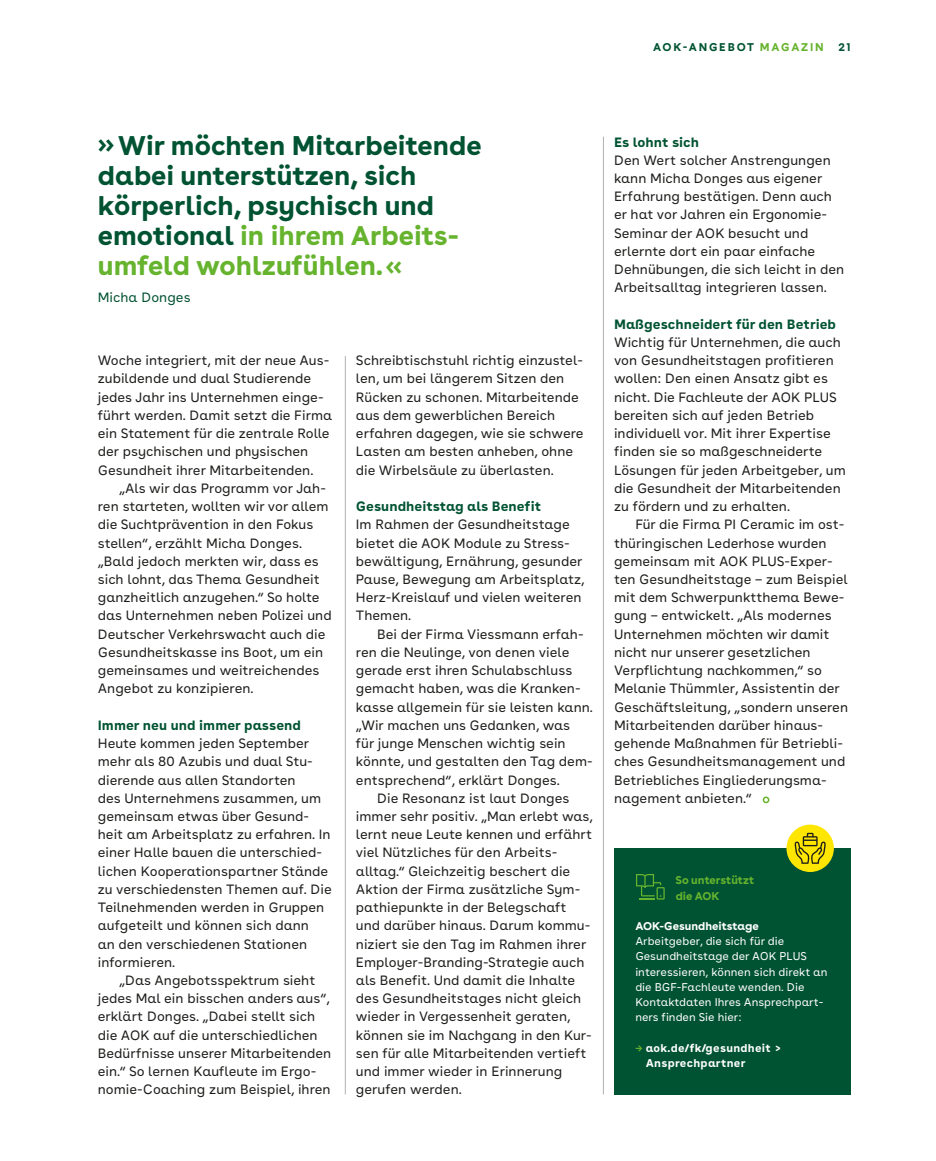
<style>
.page{position:relative;width:936px;height:1161px;background:#fff}
.page>*{position:absolute;margin:0;border:0;box-sizing:border-box;transform-origin:0 0}
.t1{font:700 27px/30px "AOK Buenos Aires";color:#005332}
.t2{font:13.5px/18.3px "AOK Buenos Aires Text";color:#1d1d1b}
.t3{font:700 13.5px "AOK Buenos Aires Text";color:#005332}
.t4{font:13.5px "AOK Buenos Aires Text";color:#005332}
.t5{font:11.25px/15.1px "AOK Buenos Aires Text";color:#fff}
.t6{font:700 11.25px/15.1px "AOK Buenos Aires Text";letter-spacing:.025em;color:#fff}
.t7{font:700 11.25px "AOK Buenos Aires";letter-spacing:.16em;color:#005332}
.t8{font:700 11.25px/15.1px "AOK Buenos Aires";color:#66b32e}
.t9{font:700 11.25px "AOK Buenos Aires";color:#fff}
.s1{color:#66b32e}
</style>
<div class="page">
<hr style="left:345px;top:356px;width:1px;height:738px;background:#b2b2b2">
<hr style="left:603px;top:137px;width:1px;height:957px;background:#b2b2b2">
<div style="left:762px;top:796px;width:7px;height:7px;border:2px solid #66b32e;border-radius:50%"></div>
<div style="left:614px;top:848px;width:236px;height:246px;background:#005332"></div>
<svg style="left:636px;top:874px;width:28px;height:25px"></svg>
<div style="left:786px;top:824px;width:47px;height:48px;background:#ffe600;border-radius:50%"></div>
<svg style="left:794px;top:833px;width:31px;height:31px"></svg>
<p class="t7" style="left:653px;top:37px;width:172px">AOK-ANGEBOT <span class="s1">MAGAZIN</span></p>
<p class="t7" style="left:838px;top:37px;width:14px">21</p>
<h1 class="t1" style="left:98px;top:127px;width:385px">»Wir möchten Mitarbeitende dabei unterstützen, sich körperlich, psychisch und emotional <span class="s1">in ihrem Arbeits&shy;umfeld wohlzufühlen.«</span></h1>
<p class="t4" style="left:98px;top:286px;width:94px">Micha Donges</p>
<p class="t2" style="left:98px;top:350px;width:236px">Woche integriert, mit der neue Aus&shy;zubildende und dual Studierende jedes Jahr ins Unternehmen einge&shy;führt werden. Damit setzt die Firma ein Statement für die zentrale Rolle der psychischen und physischen Gesundheit ihrer Mitarbeitenden.</p>
<p class="t2" style="left:98px;top:478px;width:235px;text-indent:21px">„Als wir das Programm vor Jah&shy;ren starteten, wollten wir vor allem die Suchtprävention in den Fokus stellen“, erzählt Micha Donges. „Bald jedoch merkten wir, dass es sich lohnt, das Thema Gesundheit ganzheitlich anzugehen.“ So holte das Unternehmen neben Polizei und<br>Deutscher Verkehrswacht auch die<br>Gesundheitskasse ins Boot, um ein gemeinsames und weitreichendes<br>Angebot zu konzipieren.</p>
<p class="t3" style="left:98px;top:713px;width:205px">Immer neu und immer passend</p>
<p class="t2" style="left:98px;top:733px;width:235px">Heute kommen jeden September mehr als 80 Azubis und dual Stu&shy;dierende aus allen Standorten<br>des Unternehmens zusammen, um gemeinsam etwas über Gesund&shy;heit am Arbeitsplatz zu erfahren. In einer Halle bauen die unterschied&shy;lichen Kooperationspartner Stände zu verschiedensten Themen auf. Die<br>Teilnehmenden werden in Gruppen aufgeteilt und können sich dann<br>an den verschiedenen Stationen informieren.</p>
<p class="t2" style="left:98px;top:970px;width:235px;text-indent:21px">„Das Angebotsspektrum sieht jedes Mal ein bisschen anders aus“, erklärt Donges. „Dabei stellt sich die AOK auf die unterschiedlichen Bedürfnisse unserer Mitarbeitenden ein.“ So lernen Kaufleute im Ergo&shy;nomie-Coaching zum Beispiel, ihren</p>
<p class="t2" style="left:356px;top:350px;width:229px">Schreibtischstuhl richtig einzustel&shy;len, um bei längerem Sitzen den Rücken zu schonen. Mitarbeitende aus dem gewerblichen Bereich erfahren dagegen, wie sie schwere Lasten am besten anheben, ohne die Wirbelsäule zu überlasten.</p>
<p class="t3" style="left:356px;top:495px;width:186px">Gesundheitstag als Benefit</p>
<p class="t2" style="left:356px;top:514px;width:230px">Im Rahmen der Gesundheitstage bietet die AOK Module zu Stress&shy;bewältigung, Ernährung, gesunder<br>Pause, Bewegung am Arbeitsplatz,<br>Herz-Kreislauf und vielen weiteren<br>Themen.</p>
<p class="t2" style="left:377px;top:623px;width:208px">Bei der Firma Viessmann erfah-</p>
<p class="t2" style="left:356px;top:642px;width:215px">ren die Neulinge, von denen viele</p>
<p class="t2" style="left:356px;top:660px;width:218px">gerade erst ihren Schulabschluss</p>
<p class="t2" style="left:356px;top:678px;width:226px">gemacht haben, was die Kranken-</p>
<p class="t2" style="left:356px;top:696px;width:238px">kasse allgemein für sie leisten kann.</p>
<p class="t2" style="left:356px;top:715px;width:216px">„Wir machen uns Gedanken, was</p>
<p class="t2" style="left:356px;top:733px;width:211px">für junge Menschen wichtig sein</p>
<p class="t2" style="left:356px;top:751px;width:238px">könnte, und gestalten den Tag dem-</p>
<p class="t2" style="left:356px;top:769px;width:205px">entsprechend“, erklärt Donges.</p>
<p class="t2" style="left:377px;top:788px;width:194px">Die Resonanz ist laut Donges</p>
<p class="t2" style="left:356px;top:806px;width:238px">immer sehr positiv. „Man erlebt was,</p>
<p class="t2" style="left:356px;top:824px;width:238px">lernt neue Leute kennen und erfährt</p>
<p class="t2" style="left:356px;top:842px;width:203px">viel Nützliches für den Arbeits-</p>
<p class="t2" style="left:356px;top:860px;width:216px">alltag.“ Gleichzeitig beschert die</p>
<p class="t2" style="left:356px;top:879px;width:226px">Aktion der Firma zusätzliche Sym-</p>
<p class="t2" style="left:356px;top:897px;width:212px">pathiepunkte in der Belegschaft</p>
<p class="t2" style="left:356px;top:915px;width:236px">und darüber hinaus. Darum kommu-</p>
<p class="t2" style="left:356px;top:933px;width:232px">niziert sie den Tag im Rahmen ihrer</p>
<p class="t2" style="left:356px;top:952px;width:230px">Employer-Branding-Strategie auch</p>
<p class="t2" style="left:356px;top:970px;width:221px">als Benefit. Und damit die Inhalte</p>
<p class="t2" style="left:356px;top:988px;width:227px">des Gesundheitstages nicht gleich</p>
<p class="t2" style="left:356px;top:1006px;width:216px">wieder in Vergessenheit geraten,</p>
<p class="t2" style="left:356px;top:1024px;width:237px">können sie im Nachgang in den Kur-</p>
<p class="t2" style="left:356px;top:1043px;width:232px">sen für alle Mitarbeitenden vertieft</p>
<p class="t2" style="left:356px;top:1061px;width:208px">und immer wieder in Erinnerung</p>
<p class="t2" style="left:356px;top:1079px;width:107px">gerufen werden.</p>
<p class="t3" style="left:614px;top:130px;width:86px">Es lohnt sich</p>
<p class="t2" style="left:614px;top:150px;width:232px">Den Wert solcher Anstrengungen kann Micha Donges aus eigener<br>Erfahrung bestätigen. Denn auch er hat vor Jahren ein Ergonomie-<br>Seminar der AOK besucht und erlernte dort ein paar einfache<br>Dehnübungen, die sich leicht in den<br>Arbeitsalltag integrieren lassen.</p>
<p class="t3" style="left:614px;top:312px;width:223px">Maßgeschneidert für den Betrieb</p>
<p class="t2" style="left:614px;top:332px;width:233px">Wichtig für Unternehmen, die auch von Gesundheitstagen profitieren wollen: Den einen Ansatz gibt es nicht. Die Fachleute der AOK PLUS bereiten sich auf jeden Betrieb individuell vor. Mit ihrer Expertise finden sie so maßgeschneiderte Lösungen für jeden Arbeitgeber, um die Gesundheit der Mitarbeitenden zu fördern und zu erhalten.</p>
<p class="t2" style="left:614px;top:514px;width:235px;text-indent:21px">Für die Firma PI Ceramic im ost&shy;thüringischen Lederhose wurden gemeinsam mit AOK PLUS-Exper&shy;ten Gesundheitstage – zum Beispiel mit dem Schwerpunktthema Bewe&shy;gung – entwickelt. „Als modernes<br>Unternehmen möchten wir damit nicht nur unserer gesetzlichen<br>Verpflichtung nachkommen,“ so<br>Melanie Thümmler, Assistentin der<br>Geschäftsleitung, „sondern unseren<br>Mitarbeitenden darüber hinaus&shy;gehende Maßnahmen für Betriebli&shy;ches Gesundheitsmanagement und<br>Betriebliches Eingliederungsma&shy;nagement anbieten.“</p>
<p class="t8" style="left:675px;top:872px;width:80px">So unterstützt die AOK</p>
<p class="t9" style="left:635px;top:916px;width:125px">AOK-Gesundheitstage</p>
<p class="t5" style="left:635px;top:933px;width:194px">Arbeitgeber, die sich für die<br>Gesundheitstage der AOK PLUS interessieren, können sich direkt an die BGF-Fachleute wenden. Die<br>Kontaktdaten Ihres Ansprechpart&shy;ners finden Sie hier:</p>
<p class="t6" style="left:645px;top:1039px;width:137px;text-indent:-10px"><span class="s1">→</span> aok.de/fk/gesundheit &gt;<br>Ansprechpartner</p>
</div>
